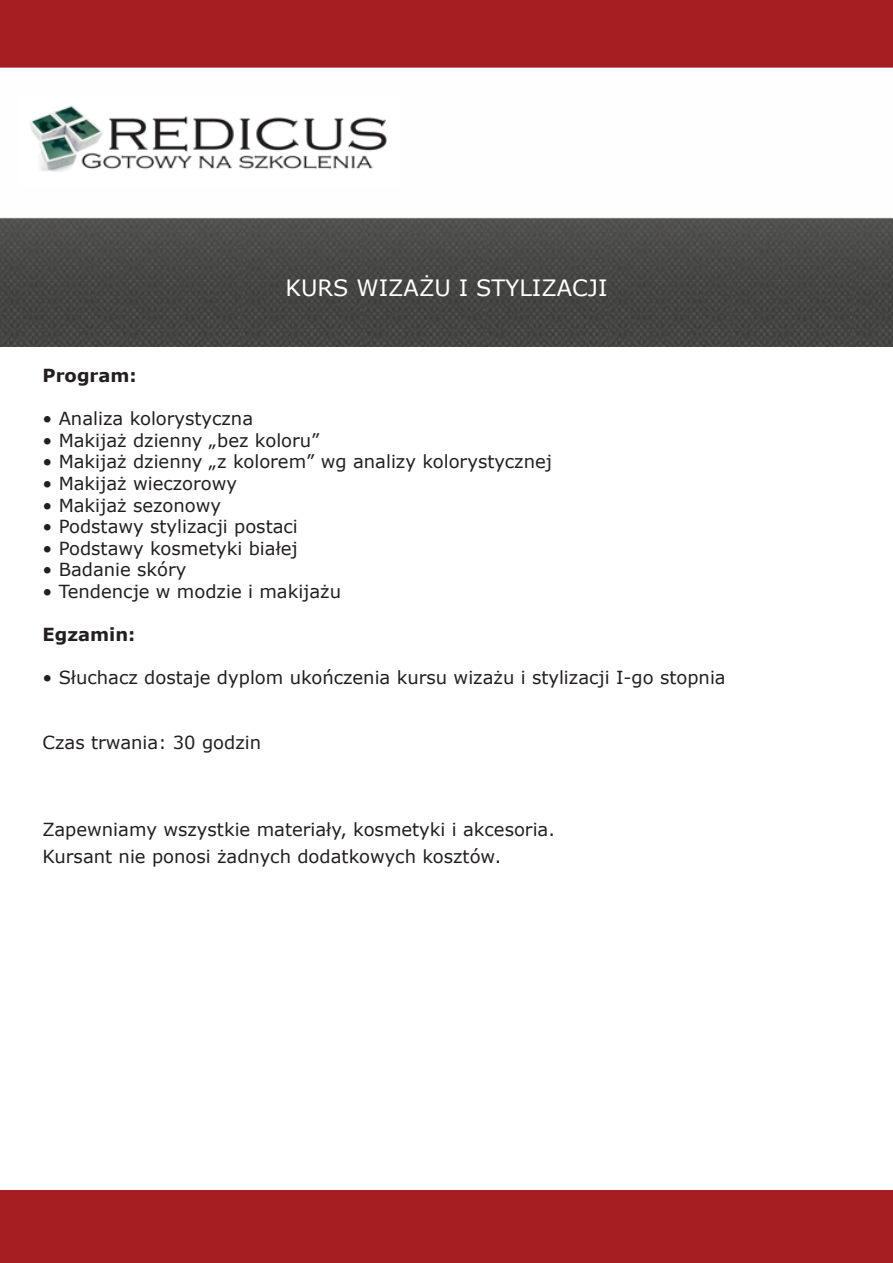
<style>
.page{position:relative;width:893px;height:1263px;background:#fff}
.page>*{position:absolute;margin:0;border:0;box-sizing:border-box;transform-origin:0 0}
.t1{font:22.5px "Verdana";color:#fff}
.t2{font:18px/27px "Verdana";color:#231f20}
.t3{font:700 18px "Verdana";color:#231f20}
</style>
<div class="page">
<div style="left:0;top:1191px;width:893px;height:72px;background:#a51e22"></div>
<img style="left:0;top:0;width:119px;height:347px">
<img style="left:119px;top:0;width:122px;height:347px">
<img style="left:241px;top:0;width:123px;height:347px">
<img style="left:364px;top:0;width:122px;height:347px">
<img style="left:486px;top:0;width:122px;height:347px">
<img style="left:608px;top:0;width:123px;height:347px">
<img style="left:731px;top:0;width:122px;height:347px">
<img style="left:853px;top:0;width:40px;height:347px">
<img style="left:21px;top:98px;width:378px;height:87px">
<p class="t1" style="left:285px;top:273px;width:324px">KURS WIZAŻU I STYLIZACJI</p>
<p class="t3" style="left:43px;top:364px;width:96px">Program:</p>
<p class="t2" style="left:43px;top:405px;width:212px">• Analiza kolorystyczna</p>
<p class="t2" style="left:43px;top:427px;width:279px">• Makijaż dzienny „bez koloru”</p>
<p class="t2" style="left:43px;top:449px;width:511px">• Makijaż dzienny „z kolorem” wg analizy kolorystycznej</p>
<p class="t2" style="left:43px;top:470px;width:196px">• Makijaż wieczorowy</p>
<p class="t2" style="left:43px;top:492px;width:180px">• Makijaż sezonowy</p>
<p class="t2" style="left:43px;top:513px;width:257px">• Podstawy stylizacji postaci</p>
<p class="t2" style="left:43px;top:535px;width:257px">• Podstawy kosmetyki białej</p>
<p class="t2" style="left:43px;top:557px;width:146px">• Badanie skóry</p>
<p class="t2" style="left:43px;top:578px;width:300px">• Tendencje w modzie i makijażu</p>
<p class="t3" style="left:43px;top:623px;width:94px">Egzamin:</p>
<p class="t2" style="left:43px;top:665px;width:685px">• Słuchacz dostaje dyplom ukończenia kursu wizażu i stylizacji I-go stopnia</p>
<p class="t2" style="left:43px;top:729px;width:220px">Czas trwania: 30 godzin</p>
<p class="t2" style="left:43px;top:816px;width:514px">Zapewniamy wszystkie materiały, kosmetyki i akcesoria.<br>Kursant nie ponosi żadnych dodatkowych kosztów.</p>
</div>
